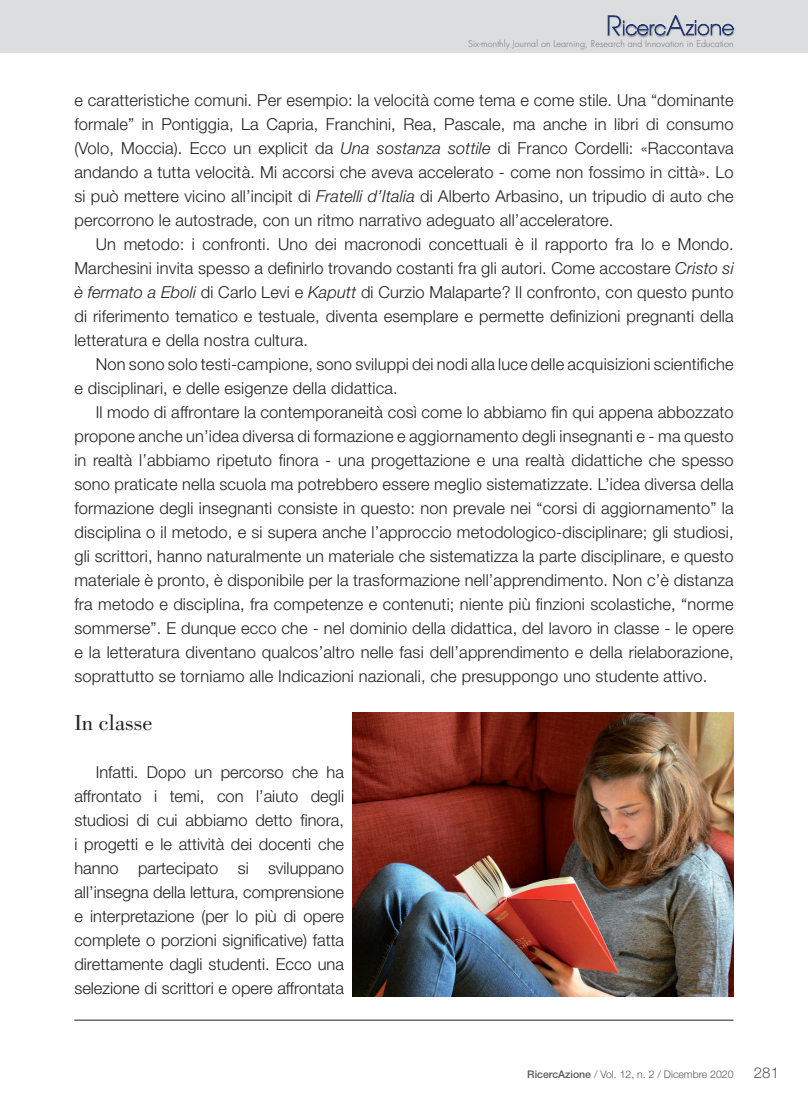
<style>
.page{position:relative;width:808px;height:1106px;background:#fff}
.page>*{position:absolute;margin:0;border:0;box-sizing:border-box;transform-origin:0 0}
.t1{font:22.5px "Bodoni";color:#231f20}
.t2{font:300 16.5px/24px "Helvetica Neue LT";letter-spacing:.01em;color:#231f20;text-align:justify}
.t3{font:300 15px "Helvetica Neue CE";color:#57585a}
.t4{font:300 10.5px "Helvetica Neue CE";color:#57585a}
.t5{font:300 9px "Futura";letter-spacing:.01em;color:#6c6d70}
.s1{font-style:italic}
.s2{font-weight:500}
</style>
<div class="page">
<div style="left:0;top:0;width:808px;height:53px;background:#dcdddf"></div>
<hr style="left:74px;top:1019px;width:659px;height:1px;background:#231f20">
<div style="left:606px;top:15px;width:18px;height:23px;background:#231f20;opacity:.3"></div>
<div style="left:621px;top:19px;width:47px;height:19px;background:#231f20;opacity:.5"></div>
<div style="left:664px;top:13px;width:20px;height:24px;background:#dcdddf"></div>
<div style="left:665px;top:14px;width:22px;height:24px;background:#dcdddf"></div>
<div style="left:684px;top:19px;width:52px;height:19px;background:#231f20;opacity:.3"></div>
<svg style="left:608px;top:15px;width:126px;height:21px"></svg>
<img style="left:353px;top:712px;width:381px;height:284px">
<p class="t5" style="left:468px;top:38px;width:267px">Six-monthly Journal on Learning, Research and Innovation in Education</p>
<p class="t2" style="left:74px;top:87px;width:661px">e caratteristiche comuni. Per esempio: la velocità come tema e come stile. Una “dominante formale” in Pontiggia, La Capria, Franchini, Rea, Pascale, ma anche in libri di consumo (Volo, Moccia). Ecco un explicit da <span class="s1">Una sostanza sottile</span> di Franco Cordelli: «Raccontava andando a tutta velocità. Mi accorsi che aveva accelerato - come non fossimo in città». Lo si può mettere vicino all’incipit di <span class="s1">Fratelli d’Italia</span> di Alberto Arbasino, un tripudio di auto che percorrono le autostrade, con un ritmo narrativo adeguato all’acceleratore.</p>
<p class="t2" style="left:74px;top:231px;width:661px;text-indent:21px">Un metodo: i confronti. Uno dei macronodi concettuali è il rapporto fra Io e Mondo.<br>Marchesini invita spesso a definirlo trovando costanti fra gli autori. Come accostare <span class="s1">Cristo si è fermato a Eboli</span> di Carlo Levi e <span class="s1">Kaputt</span> di Curzio Malaparte? Il confronto, con questo punto di riferimento tematico e testuale, diventa esemplare e permette definizioni pregnanti della letteratura e della nostra cultura.</p>
<p class="t2" style="left:74px;top:352px;width:661px;text-indent:21px">Non sono solo testi-campione, sono sviluppi dei nodi alla luce delle acquisizioni scientifiche e disciplinari, e delle esigenze della didattica.</p>
<p class="t2" style="left:74px;top:400px;width:661px;text-indent:21px">Il modo di affrontare la contemporaneità così come lo abbiamo fin qui appena abbozzato propone anche un’idea diversa di formazione e aggiornamento degli insegnanti e - ma questo in realtà l’abbiamo ripetuto finora - una progettazione e una realtà didattiche che spesso sono praticate nella scuola ma potrebbero essere meglio sistematizzate. L’idea diversa della formazione degli insegnanti consiste in questo: non prevale nei “corsi di aggiornamento” la disciplina o il metodo, e si supera anche l’approccio metodologico-disciplinare; gli studiosi, gli scrittori, hanno naturalmente un materiale che sistematizza la parte disciplinare, e questo materiale è pronto, è disponibile per la trasformazione nell’apprendimento. Non c’è distanza fra metodo e disciplina, fra competenze e contenuti; niente più finzioni scolastiche, “norme sommerse”. E dunque ecco che - nel dominio della didattica, del lavoro in classe - le opere e la letteratura diventano qualcos’altro nelle fasi dell’apprendimento e della rielaborazione, soprattutto se torniamo alle Indicazioni nazionali, che presuppongo uno studente attivo.</p>
<h1 class="t1" style="left:74px;top:710px;width:80px">In classe</h1>
<p class="t2" style="left:74px;top:759px;width:271px;text-indent:21px">Infatti. Dopo un percorso che ha affrontato i temi, con l’aiuto degli studiosi di cui abbiamo detto finora, i progetti e le attività dei docenti che hanno partecipato si sviluppano all’insegna della lettura, comprensione e interpretazione (per lo più di opere complete o porzioni significative) fatta direttamente dagli studenti. Ecco una selezione di scrittori e opere affrontata</p>
<p class="t4" style="left:527px;top:1068px;width:208px"><span class="s2">RicercAzione</span> / Vol. 12, n. 2 / Dicembre 2020</p>
<p class="t3" style="left:754px;top:1063px;width:27px">281</p>
</div>
